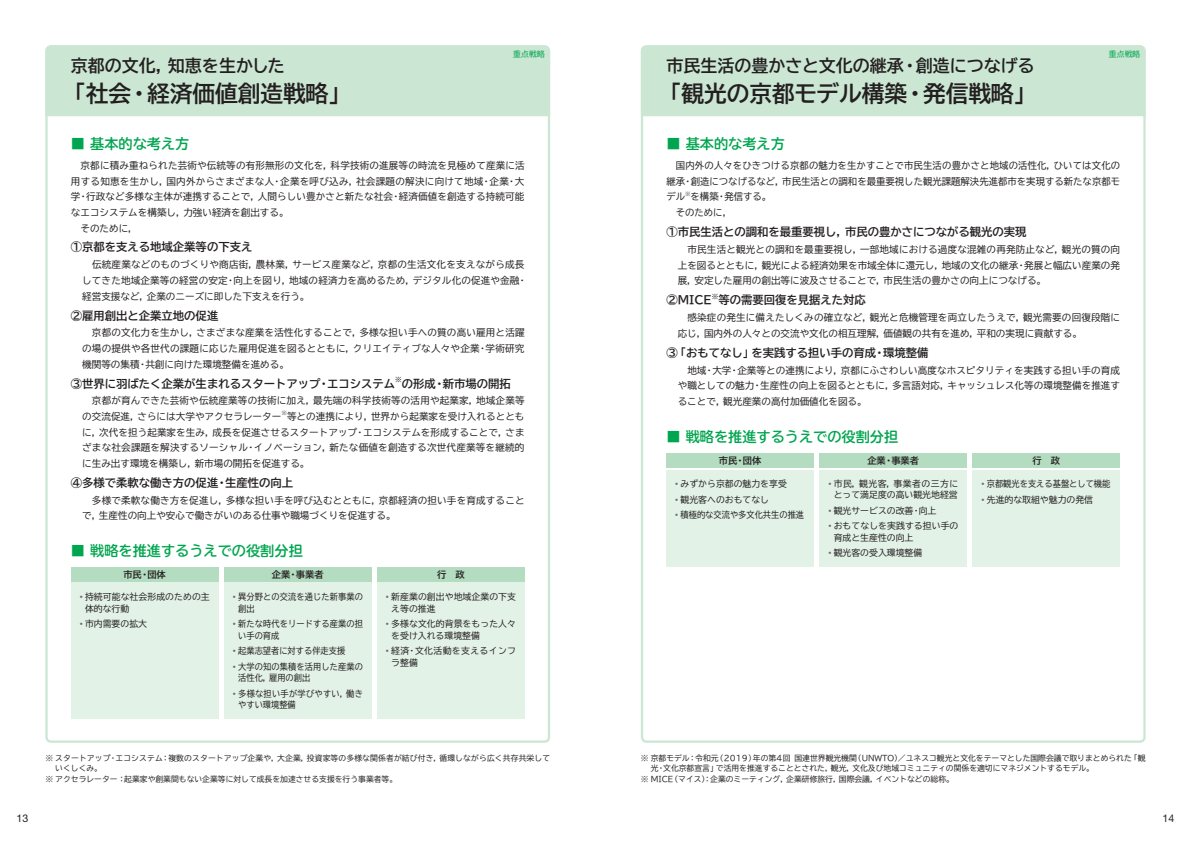
<style>
.page{position:relative;width:1191px;height:842px;background:#fff}
.page>*{position:absolute;margin:0;border:0;box-sizing:border-box;transform-origin:0 0}
.t1{font:700 22.7px "TBUD Go Std";color:#231f20}
.t2{font:700 17px "TBUD Go Std";color:#231f20}
.t3{font:700 14.2px "TBUDR Go Std";color:#00a54f}
.t4{font:700 11.3px "TBUD Go Std";color:#231f20}
.t5{font:10.6px "Helvetica Neue LT Std";color:#231f20}
.t6{font:9.6px/15.6px "TBUD Go Std";letter-spacing:.01em;color:#231f20}
.t7{font:700 9.2px "TBUD Go Std";color:#231f20}
.t8{font:8.9px/11.3px "TBUD Go Std";color:#231f20}
.t9{font:8.9px/11.3px "TBUD Go Std";color:#231f20;scale:.93 1}
.t10{font:8.9px/11.3px "TBUD Go Std";letter-spacing:.03em;color:#231f20;scale:.93 1}
.t11{font:8.9px/11.3px "TBUD Go Std";letter-spacing:.04em;color:#231f20}
.t12{font:7.8px/9.9px "TBUD Go Std";color:#231f20}
.t13{font:7.8px "TBUD Go Std";letter-spacing:.02em;color:#00a54f}
.t14{font:700 6.6px "TBUD Go Std";color:#231f20}
.t15{font:5.6px "TBUD Go Std";color:#231f20}
.s1{color:#6c6d70}
</style>
<div class="page">
<div style="left:640px;top:45px;width:506px;height:72px;background:#cbe6d3"></div>
<div style="left:45px;top:45px;width:506px;height:72px;background:#cbe6d3"></div>
<div style="left:666px;top:471px;width:148px;height:96px;background:#e3f2e7"></div>
<div style="left:71px;top:577px;width:147px;height:142px;background:#e3f2e7"></div>
<div style="left:666px;top:454px;width:148px;height:14px;background:#b3dcc0"></div>
<div style="left:71px;top:567px;width:147px;height:14px;background:#b3dcc0"></div>
<div style="left:819px;top:471px;width:148px;height:96px;background:#e3f2e7"></div>
<div style="left:224px;top:577px;width:147px;height:142px;background:#e3f2e7"></div>
<div style="left:819px;top:454px;width:148px;height:14px;background:#b3dcc0"></div>
<div style="left:224px;top:567px;width:147px;height:14px;background:#b3dcc0"></div>
<div style="left:972px;top:471px;width:148px;height:96px;background:#e3f2e7"></div>
<div style="left:377px;top:577px;width:147px;height:142px;background:#e3f2e7"></div>
<div style="left:972px;top:454px;width:148px;height:14px;background:#b3dcc0"></div>
<div style="left:377px;top:567px;width:147px;height:14px;background:#b3dcc0"></div>
<h2 class="t2" style="left:71px;top:51px;width:215px">京都の文化，知恵を生かした</h2>
<h1 class="t1" style="left:63px;top:75px;width:290px">「社会・経済価値創造戦略」</h1>
<p class="t13" style="left:513px;top:48px;width:33px">重点戦略</p>
<p class="t13" style="left:1108px;top:48px;width:33px">重点戦略</p>
<h2 class="t2" style="left:666px;top:51px;width:369px">市民生活の豊かさと文化の継承・創造につなげる</h2>
<h1 class="t1" style="left:658px;top:75px;width:379px">「観光の京都モデル構築・発信戦略」</h1>
<h3 class="t3" style="left:71px;top:132px;width:120px">■ 基本的な考え方</h3>
<p class="t6" style="left:71px;top:158px;width:455px">　京都に積み重ねられた芸術や伝統等の有形無形の文化を，科学技術の進展等の時流を見極めて産業に活用する知恵を生かし，国内外からさまざまな人・企業を呼び込み，社会課題の解決に向けて地域・企業・大学・行政など多様な主体が連携することで，人間らしい豊かさと新たな社会・経済価値を創造する持続可能なエコシステムを構築し，力強い経済を創出する。<br>　そのために，</p>
<p class="t4" style="left:71px;top:238px;width:183px">①京都を支える地域企業等の下支え</p>
<p class="t6" style="left:82px;top:257px;width:446px">　伝統産業などのものづくりや商店街，農林業，サービス産業など，京都の生活文化を支えながら成長してきた地域企業等の経営の安定・向上を図り，地域の経済力を高めるため，デジタル化の促進や金融・経営支援など，企業のニーズに即した下支えを行う。</p>
<p class="t4" style="left:71px;top:306px;width:149px">②雇用創出と企業立地の促進</p>
<p class="t6" style="left:82px;top:325px;width:444px;text-align:justify">　京都の文化力を生かし，さまざまな産業を活性化することで，多様な担い手への質の高い雇用と活躍の場の提供や各世代の課題に応じた雇用促進を図るとともに，クリエイティブな人々や企業・学術研究機関等の集積・共創に向けた環境整備を進める。</p>
<p class="t4" style="left:71px;top:374px;width:326px">③世界に羽ばたく企業が生まれるスタートアップ・エコシステム</p>
<p class="t14" style="left:395px;top:374px;width:8px">※</p>
<p class="t4" style="left:402px;top:374px;width:110px">の形成・新市場の開拓</p>
<p class="t6" style="left:82px;top:393px;width:444px">　京都が育んできた芸術や伝統産業等の技術に加え，最先端の科学技術等の活用や起業家，地域企業等の交流促進，さらには大学やアクセラレーター</p>
<p class="t15" style="left:281px;top:409px;width:7px">※</p>
<p class="t6" style="left:82px;top:408px;width:444px;text-align:justify;text-indent:205px">等との連携により，世界から起業家を受け入れるとともに，次代を担う起業家を生み，成長を促進させるスタートアップ・エコシステムを形成することで，さまざまな社会課題を解決するソーシャル・イノベーション，新たな価値を創造する次世代産業等を継続的に生み出す環境を構築し，新市場の開拓を促進する。</p>
<p class="t4" style="left:71px;top:473px;width:224px">④多様で柔軟な働き方の促進・生産性の向上</p>
<p class="t6" style="left:82px;top:492px;width:444px">　多様で柔軟な働き方を促進し，多様な担い手を呼び込むとともに，京都経済の担い手を育成することで，生産性の向上や安心で働きがいのある仕事や職場づくりを促進する。</p>
<h3 class="t3" style="left:71px;top:539px;width:233px">■ 戦略を推進するうえでの役割分担</h3>
<p class="t7" style="left:123px;top:567px;width:44px">市民・団体</p>
<p class="t8" style="left:85px;top:591px;width:126px;text-indent:-6px"><span class="s1">•</span> 持続可能な社会形成のための主体的な行動</p>
<p class="t8" style="left:79px;top:618px;width:69px"><span class="s1">•</span> 市内需要の拡大</p>
<p class="t7" style="left:272px;top:567px;width:53px">企業・事業者</p>
<p class="t9" style="left:238px;top:591px;width:136px;text-indent:-6px"><span class="s1">•</span> 異分野との交流を通じた新事業の創出</p>
<p class="t9" style="left:238px;top:618px;width:136px;text-indent:-6px"><span class="s1">•</span> 新たな時代をリードする産業の担い手の育成</p>
<p class="t9" style="left:232px;top:645px;width:123px"><span class="s1">•</span> 起業志望者に対する伴走支援</p>
<p class="t9" style="left:238px;top:661px;width:136px;text-indent:-6px"><span class="s1">•</span> 大学の知の集積を活用した産業の活性化，雇用の創出</p>
<p class="t10" style="left:238px;top:688px;width:136px;text-indent:-6px"><span class="s1">•</span> 多様な担い手が学びやすい，働きやすい環境整備</p>
<p class="t7" style="left:437px;top:567px;width:29px">行　政</p>
<p class="t8" style="left:391px;top:591px;width:126px;text-indent:-6px"><span class="s1">•</span> 新産業の創出や地域企業の下支え等の推進</p>
<p class="t8" style="left:391px;top:618px;width:126px;text-indent:-6px"><span class="s1">•</span> 多様な文化的背景をもった人々を受け入れる環境整備</p>
<p class="t11" style="left:391px;top:645px;width:126px;text-indent:-6px"><span class="s1">•</span> 経済・文化活動を支えるインフラ整備</p>
<p class="t12" style="left:55px;top:753px;width:496px;text-indent:-10px">※ スタートアップ・エコシステム：複数のスタートアップ企業や，大企業，投資家等の多様な関係者が結び付き，循環しながら広く共存共栄していくしくみ。</p>
<p class="t12" style="left:45px;top:774px;width:353px">※ アクセラレーター：起業家や創業間もない企業等に対して成長を加速させる支援を行う事業者等。</p>
<h3 class="t3" style="left:666px;top:132px;width:120px">■ 基本的な考え方</h3>
<p class="t6" style="left:666px;top:158px;width:455px;text-align:justify">　国内外の人々をひきつける京都の魅力を生かすことで市民生活の豊かさと地域の活性化，ひいては文化の継承・創造につなげるなど，市民生活との調和を最重要視した観光課題解決先進都市を実現する新たな京都モデル</p>
<p class="t15" style="left:685px;top:189px;width:7px">※</p>
<p class="t6" style="left:666px;top:189px;width:106px;text-indent:24px">を構築・発信する。　そのために，</p>
<p class="t4" style="left:666px;top:223px;width:362px">①市民生活との調和を最重要視し，市民の豊かさにつながる観光の実現</p>
<p class="t6" style="left:677px;top:242px;width:444px;text-align:justify">　市民生活と観光との調和を最重要視し，一部地域における過度な混雑の再発防止など，観光の質の向上を図るとともに，観光による経済効果を市域全体に還元し，地域の文化の継承・発展と幅広い産業の発展，安定した雇用の創出等に波及させることで，市民生活の豊かさの向上につなげる。</p>
<p class="t4" style="left:666px;top:291px;width:47px">②MICE</p>
<p class="t14" style="left:712px;top:291px;width:8px">※</p>
<p class="t4" style="left:718px;top:291px;width:149px">等の需要回復を見据えた対応</p>
<p class="t6" style="left:677px;top:310px;width:444px">　感染症の発生に備えたしくみの確立など，観光と危機管理を両立したうえで，観光需要の回復段階に応じ，国内外の人々との交流や文化の相互理解，価値観の共有を進め，平和の実現に貢献する。</p>
<p class="t4" style="left:666px;top:343px;width:263px">③「おもてなし」を実践する担い手の育成・環境整備</p>
<p class="t6" style="left:677px;top:362px;width:444px;text-align:justify">　地域・大学・企業等との連携により，京都にふさわしい高度なホスピタリティを実践する担い手の育成や職としての魅力・生産性の向上を図るとともに，多言語対応，キャッシュレス化等の環境整備を推進することで，観光産業の高付加価値化を図る。</p>
<h3 class="t3" style="left:666px;top:425px;width:233px">■ 戦略を推進するうえでの役割分担</h3>
<p class="t7" style="left:719px;top:453px;width:44px">市民・団体</p>
<p class="t8" style="left:675px;top:478px;width:113px"><span class="s1">•</span> みずから京都の魅力を享受</p>
<p class="t8" style="left:675px;top:493px;width:96px"><span class="s1">•</span> 観光客へのおもてなし</p>
<p class="t9" style="left:675px;top:509px;width:140px"><span class="s1">•</span> 積極的な交流や多文化共生の推進</p>
<p class="t7" style="left:867px;top:453px;width:53px">企業・事業者</p>
<p class="t8" style="left:828px;top:478px;width:132px;text-align:center"><span class="s1">•</span> 市民，観光客，事業者の三方にとって満足度の高い観光地経営</p>
<p class="t8" style="left:828px;top:505px;width:110px"><span class="s1">•</span> 観光サービスの改善・向上</p>
<p class="t8" style="left:833px;top:520px;width:126px;text-indent:-6px"><span class="s1">•</span> おもてなしを実践する担い手の育成と生産性の向上</p>
<p class="t8" style="left:828px;top:547px;width:96px"><span class="s1">•</span> 観光客の受入環境整備</p>
<p class="t7" style="left:1032px;top:453px;width:29px">行　政</p>
<p class="t9" style="left:981px;top:478px;width:140px"><span class="s1">•</span> 京都観光を支える基盤として機能</p>
<p class="t8" style="left:981px;top:493px;width:113px"><span class="s1">•</span> 先進的な取組や魅力の発信</p>
<p class="t12" style="left:651px;top:753px;width:496px;text-indent:-10px">※ 京都モデル：令和元（2019）年の第4回国連世界観光機関（UNWTO）／ユネスコ観光と文化をテーマとした国際会議で取りまとめられた「観光・文化京都宣言」で活用を推進することとされた，観光，文化及び地域コミュニティの関係を適切にマネジメントするモデル。</p>
<p class="t12" style="left:641px;top:774px;width:314px">※ MICE（マイス）：企業のミーティング，企業研修旅行，国際会議，イベントなどの総称。</p>
<p class="t5" style="left:17px;top:812px;width:13px">13</p>
<p class="t5" style="left:1162px;top:812px;width:13px">14</p>
</div>
